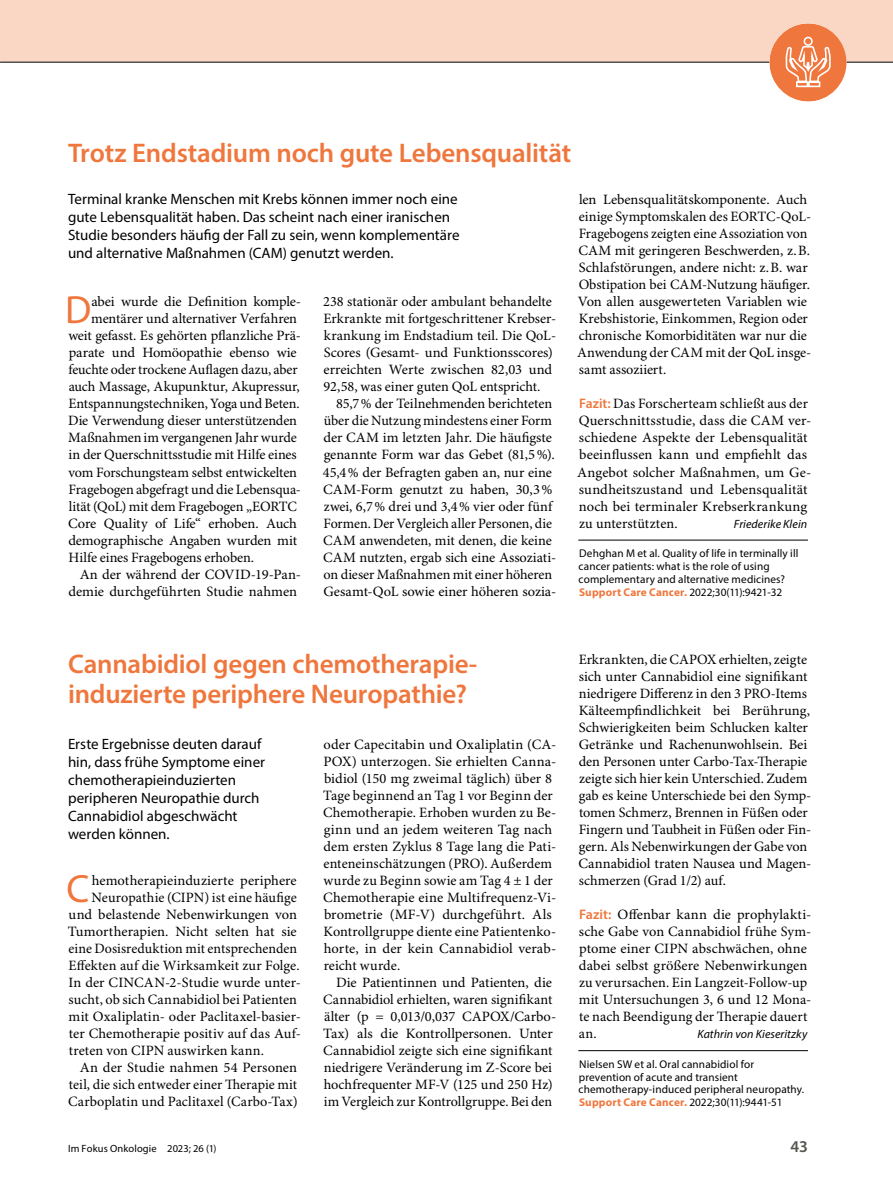
<style>
.page{position:relative;width:893px;height:1187px;background:#fff}
.page>*{position:absolute;margin:0;border:0;box-sizing:border-box;transform-origin:0 0}
.Para_Initial_2{font:39.45px "Myriad Pro";color:#ef773d}
.Title_2{font:600 27px/30px "Myriad Pro";letter-spacing:-.01em;color:#ef773d}
.t1{font:600 16.5px "Myriad Pro";color:#56554f}
.Trailer_2{font:15px/18px "Myriad Pro";color:#000}
.Para_Indent{font:14.25px/17px "Minion Pro";letter-spacing:-.005em;color:#000}
.Para_Initial_2-2{font:14.25px "Minion Pro";letter-spacing:-.005em;color:#000}
.Para_Dateline_Sectio{font:14.25px/17px "Minion Pro";letter-spacing:.005em;color:#000}
.Para_Dateline_Sectio-2{font:italic 12px "Myriad Pro";letter-spacing:.005em;color:#000}
.Source_x{font:11.25px/12.8px "Myriad Pro";letter-spacing:.01em;color:#000}
.t2{font:10.5px "Myriad Pro";letter-spacing:.01em;color:#000}
.s1{font-family:"Myriad Pro";font-weight:600;font-size:13.8px;color:#ef773d}
.s2{font-weight:700;color:#ef773d}
</style>
<div class="page">
<div style="left:0;top:0;width:893px;height:62px;background:#fad6c5"></div>
<hr style="left:578px;top:540px;width:230px;height:1px;background:#000">
<hr style="left:578px;top:1050px;width:230px;height:1px;background:#000">
<hr style="left:0;top:62px;width:893px;height:1px;background:#000">
<svg style="left:769px;top:23px;width:77px;height:79px"></svg>
<p class="Title_2" style="left:68px;top:137px;width:505px">Trotz Endstadium noch gute Lebensqualität</p>
<p class="Trailer_2" style="left:68px;top:190px;width:393px">Terminal kranke Menschen mit Krebs können immer noch eine gute Lebensqualität haben. Das scheint nach einer iranischen Studie besonders häufig der Fall zu sein, wenn komplementäre und alternative Maßnahmen (CAM) genutzt werden.</p>
<p class="Para_Initial_2" style="left:65px;top:286px;width:28px">D</p>
<p class="Para_Initial_2-2" style="left:91px;top:293px;width:211px">abei wurde die Definition komple-</p>
<p class="Para_Indent" style="left:577px;top:192px;width:236px">len Lebensqualitätskomponente. Auch einige Symptomskalen des EORTC-QoL-Fragebogens zeigten eine Assoziation von CAM mit geringeren Beschwerden, z.B.<br>Schlafstörungen, andere nicht: z.B. war Obstipation bei CAM-Nutzung häufiger.<br>Von allen ausgewerteten Variablen wie Krebshistorie, Einkommen, Region oder chronische Komorbiditäten war nur die Anwendung der CAM mit der QoL insge&shy;samt assoziiert.</p>
<p class="Para_Dateline_Sectio" style="left:577px;top:396px;width:236px"><span class="s1">Fazit:</span> Das Forscherteam schließt aus der Querschnittsstudie, dass die CAM ver&shy;schiedene Aspekte der Lebensqualität beeinflussen kann und empfiehlt das Angebot solcher Maßnahmen, um Ge&shy;sundheitszustand und Lebensqualität noch bei terminaler Krebserkrankung zu unterstützten.</p>
<p class="Para_Indent" style="left:323px;top:294px;width:234px">238 stationär oder ambulant behandelte Erkrankte mit fortgeschrittener Krebser&shy;krankung im Endstadium teil. Die QoL-Scores (Gesamt- und Funktionsscores) erreichten Werte zwischen 82,03 und 92,58, was einer guten QoL entspricht.</p>
<p class="Para_Indent" style="left:323px;top:396px;width:235px;text-indent:14px">85,7% der Teilnehmenden berichteten über die Nutzung mindestens einer Form der CAM im letzten Jahr. Die häufigste genannte Form war das Gebet (81,5%).<br>45,4% der Befragten gaben an, nur eine CAM-Form genutzt zu haben, 30,3% zwei, 6,7% drei und 3,4% vier oder fünf Formen. Der Vergleich aller Personen, die CAM anwendeten, mit denen, die keine CAM nutzten, ergab sich eine Assoziati&shy;on dieser Maßnahmen mit einer höheren Gesamt-QoL sowie einer höheren sozia-</p>
<p class="Para_Initial_2-2" style="left:91px;top:310px;width:207px">mentärer und alternativer Verfahren</p>
<p class="Para_Initial_2-2" style="left:68px;top:327px;width:234px">weit gefasst. Es gehörten pflanzliche Prä-</p>
<p class="Para_Initial_2-2" style="left:69px;top:344px;width:229px">parate und Homöopathie ebenso wie</p>
<p class="Para_Initial_2-2" style="left:69px;top:361px;width:231px">feuchte oder trockene Auflagen dazu, aber</p>
<p class="Para_Initial_2-2" style="left:69px;top:378px;width:233px">auch Massage, Akupunktur, Akupressur,</p>
<p class="Para_Initial_2-2" style="left:68px;top:395px;width:233px">Entspannungstechniken, Yoga und Beten.</p>
<p class="Para_Initial_2-2" style="left:68px;top:412px;width:230px">Die Verwendung dieser unterstützenden</p>
<p class="Para_Initial_2-2" style="left:68px;top:429px;width:230px">Maßnahmen im vergangenen Jahr wurde</p>
<p class="Para_Initial_2-2" style="left:69px;top:446px;width:230px">in der Querschnittsstudie mit Hilfe eines</p>
<p class="Para_Initial_2-2" style="left:68px;top:463px;width:230px">vom Forschungsteam selbst entwickelten</p>
<p class="Para_Initial_2-2" style="left:68px;top:480px;width:234px">Fragebogen abgefragt und die Lebensqua-</p>
<p class="Para_Initial_2-2" style="left:69px;top:497px;width:230px">lität (QoL) mit dem Fragebogen „EORTC</p>
<p class="Para_Initial_2-2" style="left:68px;top:514px;width:230px">Core Quality of Life“ erhoben. Auch</p>
<p class="Para_Initial_2-2" style="left:68px;top:531px;width:230px">demographische Angaben wurden mit</p>
<p class="Para_Initial_2-2" style="left:68px;top:548px;width:187px">Hilfe eines Fragebogens erhoben.</p>
<p class="Para_Indent" style="left:68px;top:566px;width:234px;text-align:right">An der während der COVID-19-Pan&shy;demie durchgeführten Studie nahmen</p>
<p class="Para_Dateline_Sectio-2" style="left:734px;top:516px;width:75px">Friederike Klein</p>
<p class="Source_x" style="left:579px;top:547px;width:221px">Dehghan M et al. Quality of life in terminally ill cancer patients: what is the role of using complementary and alternative medicines?<br><span class="s2">Support Care Cancer.</span> 2022;30(11):9421-32</p>
<p class="Title_2" style="left:68px;top:647px;width:411px">Cannabidiol gegen chemotherapie&shy;induzierte periphere Neuropathie?</p>
<p class="Trailer_2" style="left:68px;top:734px;width:199px">Erste Ergebnisse deuten darauf hin, dass frühe Symptome einer chemotherapieinduzierten peripheren Neuropathie durch<br>Cannabidiol abgeschwächt werden können.</p>
<p class="Para_Initial_2" style="left:67px;top:864px;width:24px">C</p>
<p class="Para_Initial_2-2" style="left:92px;top:871px;width:206px">hemotherapieinduzierte periphere</p>
<p class="Para_Indent" style="left:323px;top:736px;width:235px">oder Capecitabin und Oxaliplatin (CA-POX) unterzogen. Sie erhielten Canna&shy;bidiol (150 mg zweimal täglich) über 8<br>Tage beginnend an Tag 1 vor Beginn der Chemotherapie. Erhoben wurden zu Be&shy;ginn und an jedem weiteren Tag nach dem ersten Zyklus 8 Tage lang die Pati&shy;enteneinschätzungen (PRO). Außerdem wurde zu Beginn sowie am Tag 4 ± 1 der Chemotherapie eine Multifrequenz-Vi&shy;brometrie (MF-V) durchgeführt. Als Kontrollgruppe diente eine Patientenko&shy;horte, in der kein Cannabidiol verab&shy;reicht wurde.</p>
<p class="Para_Indent" style="left:323px;top:974px;width:233px;text-indent:13px">Die Patientinnen und Patienten, die Cannabidiol erhielten, waren signifikant älter (p = 0,013/0,037 CAPOX/Carbo-Tax) als die Kontrollpersonen. Unter Cannabidiol zeigte sich eine signifikant niedrigere Veränderung im Z-Score bei hochfrequenter MF-V (125 und 250 Hz) im Vergleich zur Kontrollgruppe. Bei den</p>
<p class="Para_Initial_2-2" style="left:92px;top:888px;width:207px">Neuropathie (CIPN) ist eine häufige</p>
<p class="Para_Initial_2-2" style="left:69px;top:905px;width:230px">und belastende Nebenwirkungen von</p>
<p class="Para_Initial_2-2" style="left:68px;top:922px;width:230px">Tumortherapien. Nicht selten hat sie</p>
<p class="Para_Initial_2-2" style="left:68px;top:939px;width:230px">eine Dosisreduktion mit entsprechenden</p>
<p class="Para_Initial_2-2" style="left:68px;top:956px;width:233px">Effekten auf die Wirksamkeit zur Folge.</p>
<p class="Para_Initial_2-2" style="left:68px;top:973px;width:234px">In der CINCAN-2-Studie wurde unter-</p>
<p class="Para_Initial_2-2" style="left:69px;top:990px;width:230px">sucht, ob sich Cannabidiol bei Patienten</p>
<p class="Para_Initial_2-2" style="left:69px;top:1007px;width:234px">mit Oxaliplatin- oder Paclitaxel-basier-</p>
<p class="Para_Initial_2-2" style="left:69px;top:1024px;width:234px">ter Chemotherapie positiv auf das Auf-</p>
<p class="Para_Initial_2-2" style="left:69px;top:1041px;width:197px">treten von CIPN auswirken kann.</p>
<p class="Para_Indent" style="left:68px;top:1059px;width:231px;text-align:justify;text-indent:11px">An der Studie nahmen 54 Personen teil, die sich entweder einer Therapie mit Carboplatin und Paclitaxel (Carbo-Tax)</p>
<p class="Para_Indent" style="left:578px;top:651px;width:234px">Erkrankten, die CAPOX erhielten, zeigte sich unter Cannabidiol eine signifikant niedrigere Differenz in den 3 PRO-Items Kälteempfindlichkeit bei Berührung, Schwierigkeiten beim Schlucken kalter Getränke und Rachenunwohlsein. Bei den Personen unter Carbo-Tax-Therapie zeigte sich hier kein Unterschied. Zudem gab es keine Unterschiede bei den Symp&shy;tomen Schmerz, Brennen in Füßen oder Fingern und Taubheit in Füßen oder Fin&shy;gern. Als Nebenwirkungen der Gabe von Cannabidiol traten Nausea und Magen&shy;schmerzen (Grad 1/2) auf.</p>
<p class="Para_Dateline_Sectio" style="left:579px;top:906px;width:234px"><span class="s1">Fazit:</span> Offenbar kann die prophylakti&shy;sche Gabe von Cannabidiol frühe Sym&shy;ptome einer CIPN abschwächen, ohne dabei selbst größere Nebenwirkungen zu verursachen. Ein Langzeit-Follow-up mit Untersuchungen 3, 6 und 12 Mona&shy;te nach Beendigung der Therapie dauert an.</p>
<p class="Para_Dateline_Sectio-2" style="left:697px;top:1026px;width:111px">Kathrin von Kieseritzky</p>
<p class="Source_x" style="left:579px;top:1057px;width:227px">Nielsen SW et al. Oral cannabidiol for prevention of acute and transient chemotherapy‑induced peripheral neuropathy.<br><span class="s2">Support Care Cancer.</span> 2022;30(11):9441-51</p>
<p class="t2" style="left:68px;top:1141px;width:150px">Im Fokus Onkologie 2023; 26 (1)</p>
<p class="t1" style="left:790px;top:1135px;width:19px">43</p>
</div>
